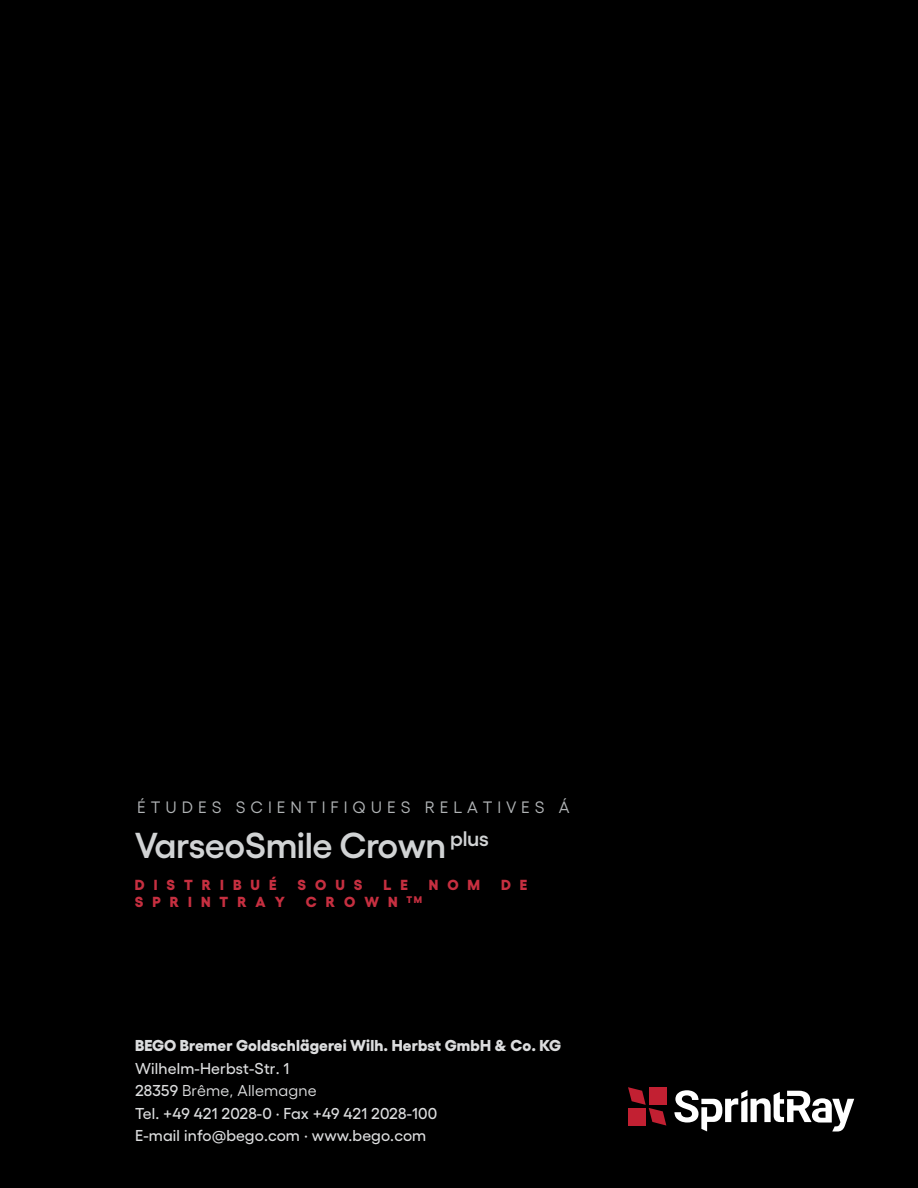
<style>
.page{position:relative;width:918px;height:1188px;background:#000}
.page>*{position:absolute;margin:0;border:0;box-sizing:border-box;transform-origin:0 0}
.t1{font:600 36px "Gellix";letter-spacing:-.015em;color:#d1d3d4}
.t2{font:16.5px "Gellix";letter-spacing:.3em;color:#b1b4b6}
.t3{font:500 15.75px/22.5px "Gellix";letter-spacing:.01em;color:#dcddde}
.t4{font:800 15.75px "Gellix";letter-spacing:.01em;color:#dcddde}
.t5{font:800 14.55px "Gellix";letter-spacing:.62em;color:#c62f40}
.s1{font-weight:400}
</style>
<div class="page">
<svg style="left:628px;top:1087px;width:38px;height:39px"></svg>
<svg style="left:674px;top:1090px;width:180px;height:42px"></svg>
<p class="t2" style="left:137px;top:795px;width:434px">ÉTUDES SCIENTIFIQUES RELATIVES Á</p>
<h1 class="t1" style="left:135px;top:817px;width:355px">VarseoSmile Crown <sup>plus</sup></h1>
<p class="t5" style="left:135px;top:873px;width:143px">DISTRIBUÉ</p>
<p class="t5" style="left:297px;top:873px;width:67px">SOUS</p>
<p class="t5" style="left:383px;top:873px;width:26px">L E</p>
<p class="t5" style="left:429px;top:873px;width:53px">NOM</p>
<p class="t5" style="left:501px;top:873px;width:28px">D E</p>
<p class="t5" style="left:135px;top:890px;width:152px">SPRINTRAY</p>
<p class="t5" style="left:306px;top:890px;width:118px">CROWN <sup>TM</sup></p>
<p class="t4" style="left:135px;top:1033px;width:428px">BEGO Bremer Goldschlägerei Wilh. Herbst GmbH &amp; Co. KG</p>
<p class="t3" style="left:135px;top:1055px;width:304px">Wilhelm-Herbst-Str. 1<br>28359 <span class="s1">Brême, Allemagne<br></span>Tel. +49 421 2028-0 · Fax +49 421 2028-100<br>E-mail info@bego.com · www.bego.com</p>
</div>
